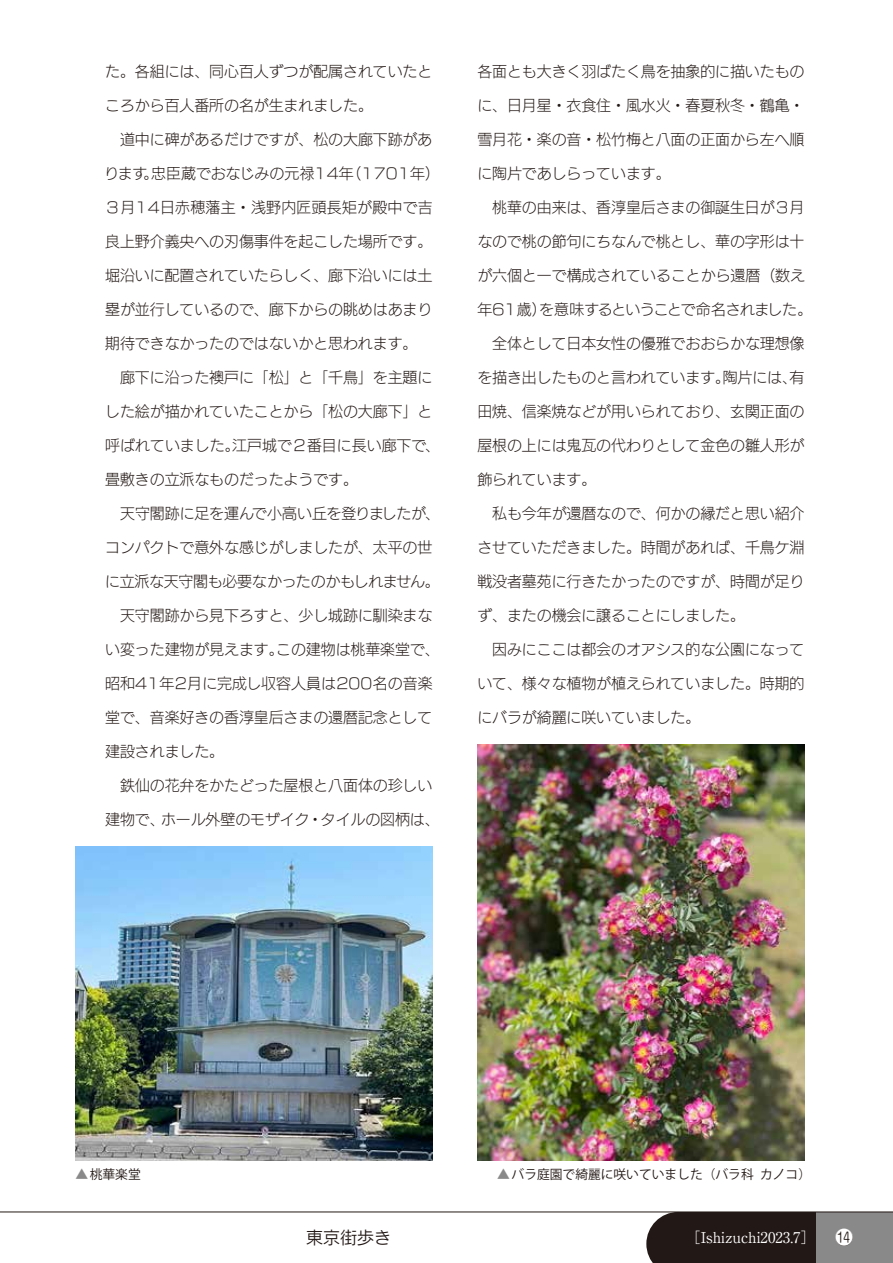
<style>
.page{position:relative;width:893px;height:1263px;background:#fff}
.page>*{position:absolute;margin:0;border:0;box-sizing:border-box;transform-origin:0 0}
.t1{font:16.95px "New Rodin Pro M 90 msp RKSJ H";color:#221815}
.t2{font:14.85px "New Rodin Pro L 90 msp RKSJ H";color:#221815}
.t3{font:14.85px "New Rodin Pro L 90 msp RKSJ H";letter-spacing:.02em;color:#221815}
.t4{font:14.85px "Ryumin Pro Regular 90 msp RKSJ H";color:#fff}
.t5{font:12.75px "Koz Go Pro Regular 90 msp RKSJ H";color:#221815}
.s1{color:#898989}
</style>
<div class="page">
<svg style="left:646px;top:1212px;width:32px;height:51px;background:#453d3a"></svg>
<div style="left:678px;top:1212px;width:138px;height:51px;background:#221815"></div>
<div style="left:816px;top:1212px;width:77px;height:51px;background:#898989"></div>
<hr style="left:0;top:1211px;width:893px;height:1px;background:#221815">
<img style="left:75px;top:846px;width:358px;height:315px">
<img style="left:477px;top:744px;width:328px;height:417px">
<svg style="left:835px;top:1229px;width:18px;height:17px"></svg>
<p class="t2" style="left:105px;top:59px;width:329px">た。各組には、同心百人ずつが配属されていたと</p>
<p class="t2" style="left:105px;top:93px;width:269px">ころから百人番所の名が生まれました。</p>
<p class="t2" style="left:105px;top:127px;width:328px">　道中に碑があるだけですが、松の大廊下跡があ</p>
<p class="t2" style="left:104px;top:161px;width:338px">ります。忠臣蔵でおなじみの元禄14年（1701年）</p>
<p class="t3" style="left:105px;top:195px;width:329px">３月14日赤穂藩主・浅野内匠頭長矩が殿中で吉</p>
<p class="t2" style="left:105px;top:229px;width:329px">良上野介義央への刃傷事件を起こした場所です。</p>
<p class="t2" style="left:105px;top:263px;width:329px">堀沿いに配置されていたらしく、廊下沿いには土</p>
<p class="t2" style="left:105px;top:297px;width:329px">塁が並行しているので、廊下からの眺めはあまり</p>
<p class="t2" style="left:105px;top:331px;width:314px">期待できなかったのではないかと思われます。</p>
<p class="t2" style="left:105px;top:365px;width:329px">　廊下に沿った襖戸に「松」と「千鳥」を主題に</p>
<p class="t2" style="left:105px;top:399px;width:329px">した絵が描かれていたことから「松の大廊下」と</p>
<p class="t2" style="left:105px;top:433px;width:336px">呼ばれていました。江戸城で２番目に長い廊下で、</p>
<p class="t2" style="left:105px;top:467px;width:254px">畳敷きの立派なものだったようです。</p>
<p class="t2" style="left:105px;top:501px;width:336px">　天守閣跡に足を運んで小高い丘を登りましたが、</p>
<p class="t2" style="left:105px;top:535px;width:329px">コンパクトで意外な感じがしましたが、太平の世</p>
<p class="t2" style="left:105px;top:569px;width:336px">に立派な天守閣も必要なかったのかもしれません。</p>
<p class="t2" style="left:105px;top:603px;width:329px">　天守閣跡から見下ろすと、少し城跡に馴染まな</p>
<p class="t2" style="left:105px;top:637px;width:336px">い変った建物が見えます。この建物は桃華楽堂で、</p>
<p class="t2" style="left:105px;top:671px;width:329px">昭和41年２月に完成し収容人員は200名の音楽</p>
<p class="t2" style="left:105px;top:705px;width:329px">堂で、音楽好きの香淳皇后さまの還暦記念として</p>
<p class="t2" style="left:105px;top:739px;width:120px">建設されました。</p>
<p class="t2" style="left:105px;top:773px;width:329px">　鉄仙の花弁をかたどった屋根と八面体の珍しい</p>
<p class="t2" style="left:105px;top:807px;width:336px">建物で、ホール外壁のモザイク・タイルの図柄は、</p>
<p class="t2" style="left:477px;top:59px;width:329px">各面とも大きく羽ばたく鳥を抽象的に描いたもの</p>
<p class="t2" style="left:477px;top:93px;width:329px">に、日月星・衣食住・風水火・春夏秋冬・鶴亀・</p>
<p class="t2" style="left:477px;top:127px;width:329px">雪月花・楽の音・松竹梅と八面の正面から左へ順</p>
<p class="t2" style="left:477px;top:161px;width:195px">に陶片であしらっています。</p>
<p class="t2" style="left:477px;top:195px;width:329px">　桃華の由来は、香淳皇后さまの御誕生日が３月</p>
<p class="t2" style="left:477px;top:229px;width:329px">なので桃の節句にちなんで桃とし、華の字形は十</p>
<p class="t2" style="left:477px;top:263px;width:329px">が六個と一で構成されていることから還暦（数え</p>
<p class="t2" style="left:477px;top:297px;width:336px">年61歳）を意味するということで命名されました。</p>
<p class="t2" style="left:477px;top:331px;width:329px">　全体として日本女性の優雅でおおらかな理想像</p>
<p class="t2" style="left:477px;top:365px;width:329px">を描き出したものと言われています。陶片には、有</p>
<p class="t2" style="left:477px;top:399px;width:329px">田焼、信楽焼などが用いられており、玄関正面の</p>
<p class="t2" style="left:477px;top:433px;width:329px">屋根の上には鬼瓦の代わりとして金色の雛人形が</p>
<p class="t2" style="left:477px;top:467px;width:120px">飾られています。</p>
<p class="t2" style="left:477px;top:501px;width:329px">　私も今年が還暦なので、何かの縁だと思い紹介</p>
<p class="t2" style="left:477px;top:535px;width:329px">させていただきました。時間があれば、千鳥ケ淵</p>
<p class="t2" style="left:477px;top:569px;width:329px">戦没者墓苑に行きたかったのですが、時間が足り</p>
<p class="t2" style="left:477px;top:603px;width:269px">ず、またの機会に譲ることにしました。</p>
<p class="t2" style="left:477px;top:637px;width:329px">　因みにここは都会のオアシス的な公園になって</p>
<p class="t2" style="left:477px;top:671px;width:329px">いて、様々な植物が植えられていました。時期的</p>
<p class="t2" style="left:477px;top:705px;width:225px">にバラが綺麗に咲いていました。</p>
<p class="t5" style="left:75px;top:1165px;width:67px"><span class="s1">▲</span>桃華楽堂</p>
<p class="t5" style="left:497px;top:1165px;width:315px"><span class="s1">▲</span>バラ庭園で綺麗に咲いていました（バラ科カノコ）</p>
<p class="t1" style="left:306px;top:1223px;width:86px">東京街歩き</p>
<p class="t4" style="left:686px;top:1226px;width:131px">［Ishizuchi2023.7］</p>
</div>
